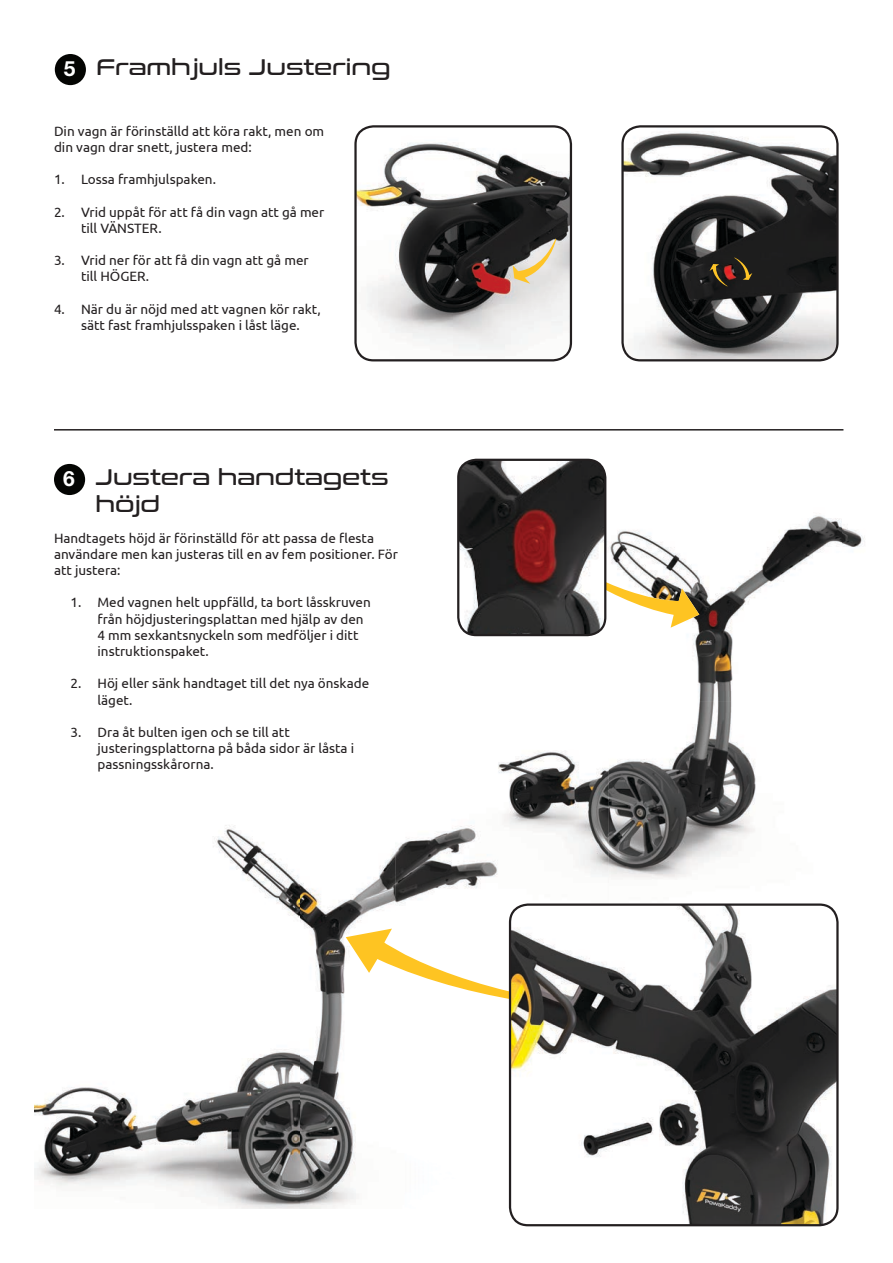
<style>
.page{position:relative;width:893px;height:1263px;background:#fff}
.page>*{position:absolute;margin:0;border:0;box-sizing:border-box;transform-origin:0 0}
.t1{font:22.5px/27px "Conthrax Rg";color:#231f20}
.t2{font:700 21px "Helvetica Neue LT Pro";color:#fff}
.t3{font:13.5px/16.2px "Ubuntu";color:#231f20}
</style>
<div class="page">
<div style="left:55px;top:54px;width:31px;height:31px;background:#040503;border-radius:50%"></div>
<div style="left:54px;top:464px;width:31px;height:31px;background:#040503;border-radius:50%"></div>
<hr style="left:54px;top:429px;width:789px;height:2px;background:#231f20">
<img style="left:357px;top:126px;width:214px;height:234px">
<div style="left:354px;top:125px;width:218px;height:236px;border:2px solid #231f20;border-radius:18px"></div>
<img style="left:624px;top:128px;width:213px;height:232px">
<div style="left:621px;top:125px;width:218px;height:236px;border:2px solid #231f20;border-radius:18px"></div>
<svg style="left:513px;top:239px;width:43px;height:45px;background:#b2a88d"></svg>
<svg style="left:710px;top:264px;width:18px;height:22px"></svg>
<svg style="left:734px;top:258px;width:18px;height:22px"></svg>
<img style="left:494px;top:458px;width:113px;height:37px">
<img style="left:606px;top:495px;width:237px;height:206px">
<img style="left:843px;top:528px;width:22px;height:19px">
<img style="left:494px;top:635px;width:100px;height:2px">
<img style="left:609px;top:701px;width:147px;height:178px">
<svg style="left:605px;top:542px;width:94px;height:86px"></svg>
<img style="left:458px;top:460px;width:147px;height:175px">
<div style="left:457px;top:459px;width:149px;height:177px;border:2px solid #231f20;border-radius:18px"></div>
<img style="left:34px;top:825px;width:361px;height:384px">
<img style="left:508px;top:1011px;width:1px;height:197px">
<img style="left:395px;top:659px;width:214px;height:245px">
<svg style="left:346px;top:929px;width:163px;height:82px"></svg>
<img style="left:510px;top:906px;width:327px;height:319px">
<div style="left:509px;top:903px;width:330px;height:323px;border:2px solid #231f20;border-radius:18px"></div>
<h2 class="t2" style="left:64px;top:56px;width:13px">5</h2>
<h1 class="t1" style="left:96px;top:52px;width:296px">Framhjuls Justering</h1>
<p class="t3" style="left:54px;top:122px;width:272px">Din vagn är förinställd att köra rakt, men om din vagn drar snett, justera med:</p>
<p class="t3" style="left:54px;top:171px;width:164px">1. Lossa framhjulspaken.</p>
<p class="t3" style="left:81px;top:203px;width:245px;text-indent:-27px">2. Vrid uppåt för att få din vagn att gå mer till VÄNSTER.</p>
<p class="t3" style="left:81px;top:252px;width:229px;text-indent:-27px">3. Vrid ner för att få din vagn att gå mer till HÖGER.</p>
<p class="t3" style="left:54px;top:301px;width:268px;text-align:center">4. När du är nöjd med att vagnen kör rakt, sätt fast framhjulsspaken i låst läge.</p>
<h1 class="t1" style="left:96px;top:462px;width:295px">Justera handtagets höjd</h1>
<p class="t3" style="left:54px;top:529px;width:346px">Handtagets höjd är förinställd för att passa de flesta användare men kan justeras till en av fem positioner. För att justera:</p>
<p class="t3" style="left:97px;top:594px;width:275px;text-indent:-27px">1. Med vagnen helt uppfälld, ta bort låsskruven från höjdjusteringsplattan med hjälp av den 4 mm sexkantsnyckeln som medföljer i ditt instruktionspaket.</p>
<p class="t3" style="left:97px;top:675px;width:273px;text-indent:-27px">2. Höj eller sänk handtaget till det nya önskade läget.</p>
<p class="t3" style="left:97px;top:724px;width:258px;text-indent:-27px">3. Dra åt bulten igen och se till att justeringsplattorna på båda sidor är låsta i passningsskårorna.</p>
<h2 class="t2" style="left:63px;top:466px;width:13px">6</h2>
</div>
